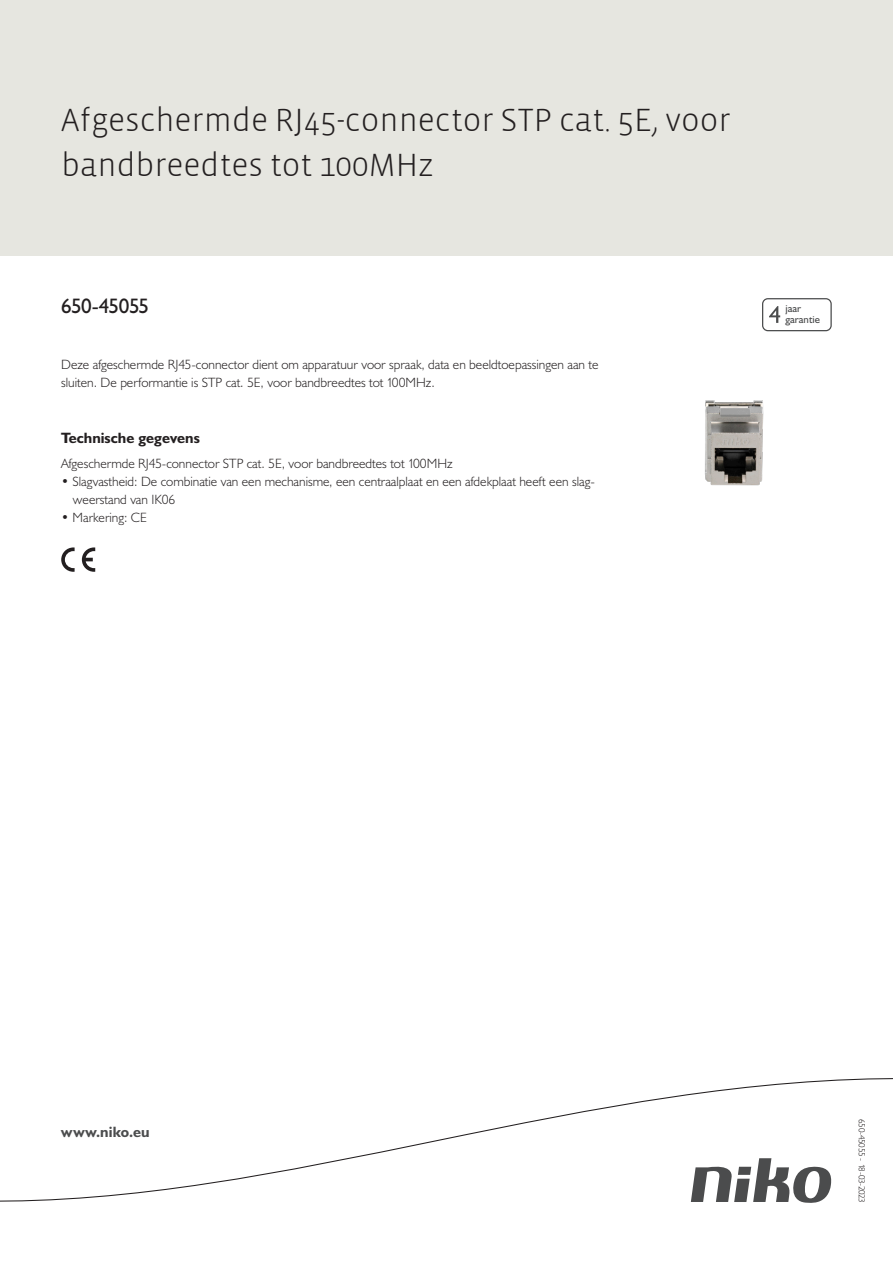
<style>
.page{position:relative;width:893px;height:1263px;background:#fff}
.page>*{position:absolute;margin:0;border:0;box-sizing:border-box;transform-origin:0 0}
.Title_datasheets{font:300 33px/45px "Vista Sans";color:#231f20}
.Article_number{font:21px "Humanist 521 BT";letter-spacing:-.03em;color:#231f20}
.Titles_parts{font:700 15px "Humanist 521 BT";color:#231f20}
.titel_afbeelding{font:700 15px "Humanist 521 BT";letter-spacing:.005em;color:#4b4c4d}
.Platte_tekst_CAB{font:300 13.5px/18px "Humanist 521 BT";color:#231f20}
.USP_Bullets{font:300 13.5px/18px "Humanist 521 BT";color:#231f20}
.t1{font:10.8px/10.8px "Humanist 521 BT";color:#4b4c4d}
.Revision{font:300 9px "Humanist 521 BT";letter-spacing:-.05em;color:#231f20}
</style>
<div class="page">
<div style="left:0;top:0;width:893px;height:255px;background:#e6e6e0"></div>
<svg style="left:82px;top:547px;width:13px;height:25px"></svg>
<svg style="left:61px;top:547px;width:14px;height:25px"></svg>
<svg style="left:762px;top:298px;width:70px;height:33px"></svg>
<svg style="left:0;top:1078px;width:893px;height:125px"></svg>
<img style="left:705px;top:400px;width:59px;height:86px">
<p class="Title_datasheets" style="left:61px;top:98px;width:671px">Afgeschermde RJ45-connector STP cat. 5E, voor bandbreedtes tot 100MHz</p>
<p class="Article_number" style="left:61px;top:293px;width:89px">650-45055</p>
<p class="t1" style="left:785px;top:303px;width:36px">jaar garantie</p>
<p class="Platte_tekst_CAB" style="left:61px;top:355px;width:539px">Deze afgeschermde RJ45-connector dient om apparatuur voor spraak, data en beeldtoepassingen aan te sluiten. De performantie is STP cat. 5E, voor bandbreedtes tot 100MHz.</p>
<p class="Titles_parts" style="left:61px;top:429px;width:140px">Technische gegevens</p>
<p class="Platte_tekst_CAB" style="left:61px;top:454px;width:393px">Afgeschermde RJ45-connector STP cat. 5E, voor bandbreedtes tot 100MHz</p>
<p class="USP_Bullets" style="left:73px;top:472px;width:523px;text-indent:-12px">• Slagvastheid: De combinatie van een mechanisme, een centraalplaat en een afdekplaat heeft een slag&shy;weerstand van IK06</p>
<p class="USP_Bullets" style="left:61px;top:508px;width:87px">• Markering: CE</p>
<p class="titel_afbeelding" style="left:61px;top:1122px;width:90px">www.niko.eu</p>
<p class="Revision" style="left:868px;top:1119px;width:85px;rotate:90deg">650-45055 - 18-03-2023</p>
</div>
